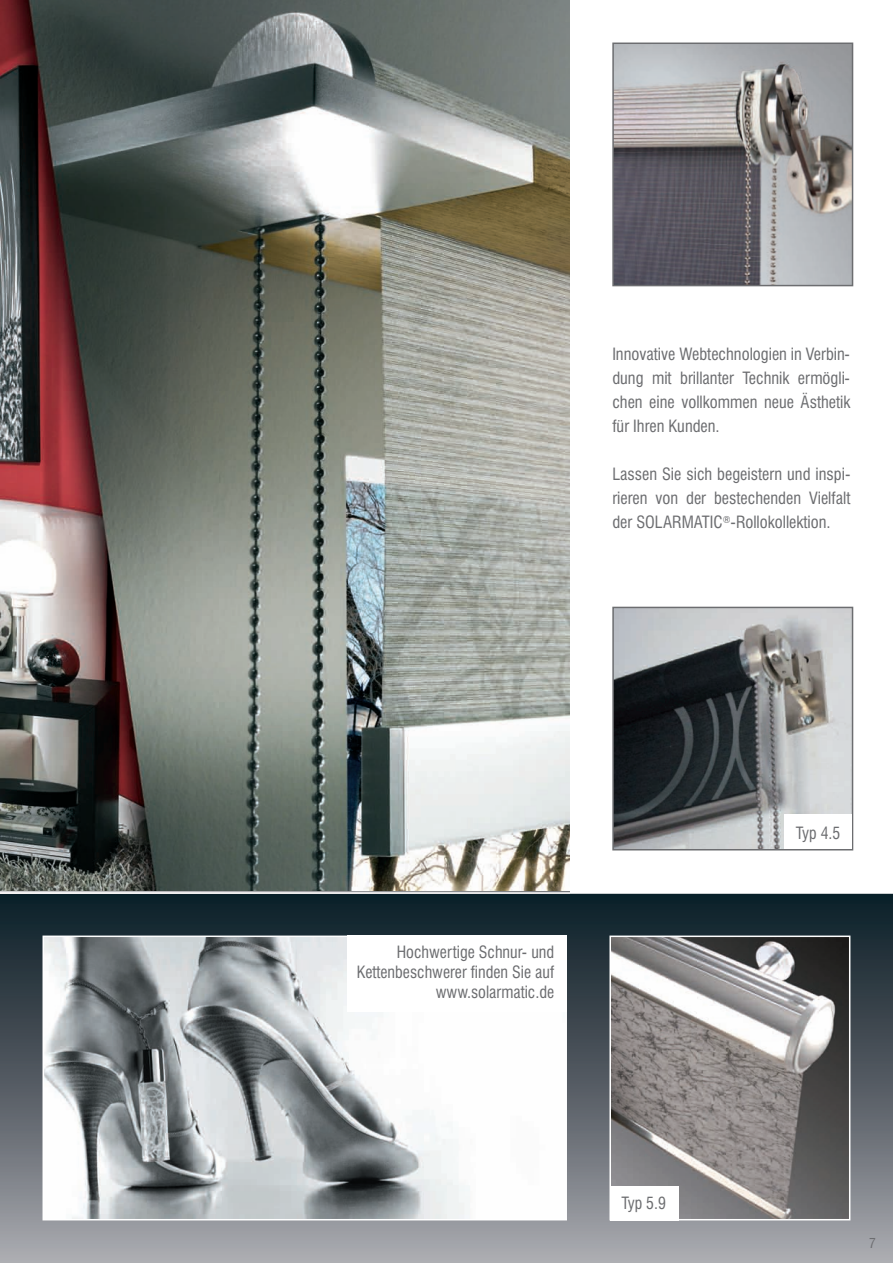
<style>
.page{position:relative;width:893px;height:1263px;background:#fff}
.page>*{position:absolute;margin:0;border:0;box-sizing:border-box;transform-origin:0 0}
.t1{font:condensed 16.5px/24px "Swiss 721 BT";color:#6c6d70;text-align:justify}
.t2{font:condensed 16.5px "Swiss 721 BT";color:#6c6d70;scale:.96 1}
.t3{font:condensed 13.5px "Swiss 721 BT";color:#6c6d70}
</style>
<div class="page">
<div style="left:0;top:893px;width:893px;height:370px;background:linear-gradient(to bottom,#091a23,#a7a6ac)"></div>
<img style="left:0;top:0;width:570px;height:890px">
<img style="left:615px;top:610px;width:235px;height:237px">
<div style="left:612px;top:607px;width:241px;height:243px;border:2px solid #6c6d70"></div>
<img style="left:615px;top:46px;width:235px;height:237px">
<div style="left:612px;top:43px;width:241px;height:243px;border:2px solid #6c6d70"></div>
<img style="left:46px;top:938px;width:518px;height:279px">
<div style="left:43px;top:935px;width:524px;height:285px;border:2px solid #fff"></div>
<img style="left:612px;top:938px;width:235px;height:279px">
<div style="left:609px;top:935px;width:241px;height:285px;border:2px solid #fff"></div>
<div style="left:347px;top:935px;width:220px;height:77px;background:#fff"></div>
<hr style="left:0;top:892px;width:893px;height:2px;background:#fff">
<div style="left:784px;top:815px;width:68px;height:34px;background:#fff"></div>
<div style="left:611px;top:1186px;width:68px;height:34px;background:#fff"></div>
<p class="t1" style="left:612px;top:342px;width:240px">Innovative Webtechnologien in Verbin&shy;dung mit brillanter Technik ermögli&shy;chen eine vollkommen neue Ästhetik für Ihren Kunden.</p>
<p class="t1" style="left:612px;top:462px;width:240px">Lassen Sie sich begeistern und inspi&shy;rieren von der bestechenden Vielfalt der SOLARMATIC<sup>®</sup>-Rollokollektion.</p>
<p class="t1" style="left:357px;top:943px;width:199px;line-height:19.8px;text-align:right">Hochwertige Schnur- und<br>Kettenbeschwerer finden Sie auf www.solarmatic.de</p>
<p class="t2" style="left:622px;top:1194px;width:48px">Typ 5.9</p>
<p class="t2" style="left:796px;top:824px;width:48px">Typ 4.5</p>
<p class="t3" style="left:869px;top:1235px;width:8px">7</p>
</div>
